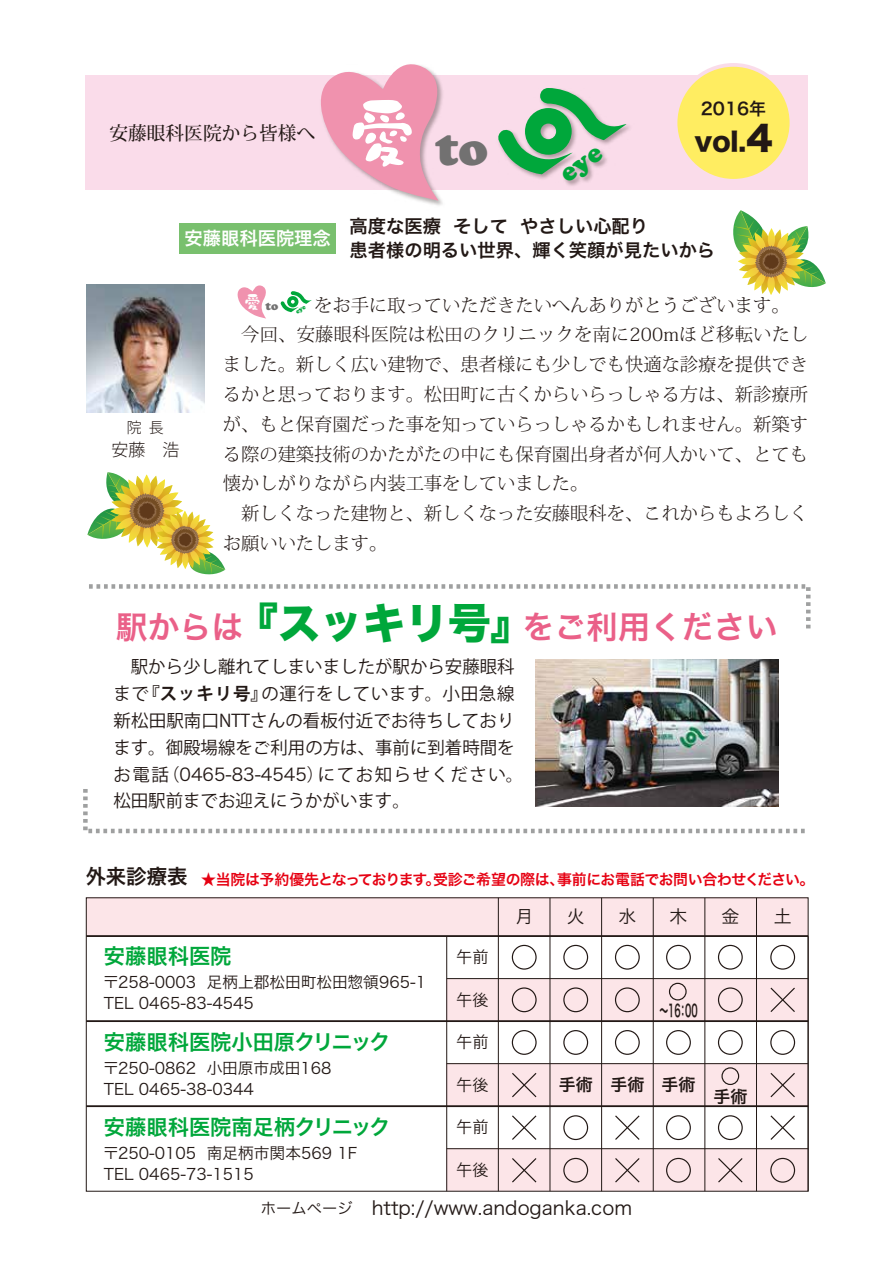
<style>
.page{position:relative;width:893px;height:1263px;background:#fff}
.page>*{position:absolute;margin:0;border:0;box-sizing:border-box;transform-origin:0 0}
.t1{font:46.8px "Cooper Black Std";color:#727171}
.t2{font:31.95px "Hira Kaku Pro W6";color:#ea6088}
.t3{font:25.5px "Hira Kaku Std W8";color:#221815}
.t4{font:21.3px "Hira Kaku Pro W6";color:#00a73b}
.t5{font:20.4px "Hira Kaku Pro W6";color:#221815}
.t6{font:19.2px "Hira Kaku Pro W3";color:#221815}
.t7{font:500 18.75px "Koz Min Pro";color:#221815}
.t8{font:300 18.3px/29.7px "Koz Min Pro";color:#221815}
.t9{font:18.3px/24.3px "Hira Kaku Pro W6";color:#221815}
.t10{font:18.3px "Hira Kaku Pro N W6";color:#fff}
.t11{font:17.85px "Hira Kaku Pro W3";color:#221815}
.t12{font:17.4px/26.8px "Koz Go Pro";color:#221815}
.t13{font:16.95px "Hira Kaku Pro W6";color:#221815}
.t14{font:16.95px "Hira Kaku Pro W6";color:#221815;scale:.52 1}
.t15{font:300 16.95px "Koz Go Pro";color:#221815}
.t16{font:16.2px "Hira Kaku Pro W3";color:#221815}
.t17{font:15.75px/21.3px "Hira Kaku Pro W3";color:#221815}
.t18{font:14.85px "Hira Kaku Pro W6";letter-spacing:-.025em;color:#e60012}
.t19{font:300 14.85px "Koz Go Pro";color:#221815}
.t20{font:11.4px "Cooper Black Std";color:#727171}
.s1{font-family:"DF Craft Sumi Std W9";font-size:78.6px;color:#fff}
.s2{font-size:34.05px}
.s3{font-family:"DF Craft Sumi Std W9";font-size:19.05px;color:#fff}
.s4{font-family:"Hira Kaku Std W8";font-size:42.45px;color:#00a73b}
.s5{font-weight:700}
.s6{font-family:"Hiragino Sans W3"}
.s7{font-size:15.3px}
</style>
<div class="page">
<div style="left:85px;top:75px;width:723px;height:115px;background:#fadcea"></div>
<div style="left:447px;top:979px;width:361px;height:42px;background:#fce5e8"></div>
<div style="left:447px;top:1064px;width:361px;height:42px;background:#fce5e8"></div>
<div style="left:447px;top:1149px;width:361px;height:42px;background:#fce5e8"></div>
<div style="left:86px;top:898px;width:722px;height:38px;background:#fce5e8"></div>
<svg style="left:733px;top:210px;width:93px;height:85px"></svg>
<hr style="left:756px;top:898px;width:1px;height:293px;background:#221815">
<hr style="left:705px;top:898px;width:1px;height:293px;background:#221815">
<hr style="left:653px;top:898px;width:1px;height:293px;background:#221815">
<hr style="left:601px;top:898px;width:1px;height:293px;background:#221815">
<hr style="left:550px;top:898px;width:1px;height:293px;background:#221815">
<hr style="left:498px;top:898px;width:1px;height:293px;background:#221815">
<hr style="left:446px;top:936px;width:1px;height:255px;background:#221815">
<hr style="left:808px;top:936px;width:1px;height:255px;background:#221815">
<hr style="left:86px;top:935px;width:722px;height:2px;background:#221815">
<hr style="left:447px;top:1063px;width:361px;height:1px;background:#221815">
<hr style="left:447px;top:978px;width:361px;height:1px;background:#221815">
<hr style="left:86px;top:1105px;width:722px;height:2px;background:#221815">
<hr style="left:86px;top:1020px;width:722px;height:2px;background:#221815">
<hr style="left:447px;top:1148px;width:361px;height:1px;background:#221815">
<img style="left:535px;top:659px;width:243px;height:125px">
<img style="left:269px;top:78px;width:174px;height:176px">
<svg style="left:316px;top:64px;width:122px;height:137px"></svg>
<div style="left:675px;top:65px;width:116px;height:116px;background:#ffed61;border-radius:50%"></div>
<div style="left:674px;top:63px;width:119px;height:120px;border:4px solid #fadcea;border-radius:50%"></div>
<img style="left:87px;top:285px;width:117px;height:127px">
<div style="left:180px;top:223px;width:156px;height:30px;background:#79c06e"></div>
<div style="left:666px;top:1158px;width:25px;height:25px;border:1px solid #221815;border-radius:50%"></div>
<div style="left:666px;top:1030px;width:25px;height:25px;border:1px solid #221815;border-radius:50%"></div>
<div style="left:666px;top:945px;width:25px;height:25px;border:1px solid #221815;border-radius:50%"></div>
<div style="left:666px;top:1115px;width:25px;height:25px;border:1px solid #221815;border-radius:50%"></div>
<div style="left:669px;top:983px;width:18px;height:17px;border:1px solid #221815;border-radius:50%"></div>
<div style="left:563px;top:987px;width:25px;height:25px;border:1px solid #221815;border-radius:50%"></div>
<div style="left:563px;top:1158px;width:25px;height:25px;border:1px solid #221815;border-radius:50%"></div>
<div style="left:563px;top:1030px;width:25px;height:25px;border:1px solid #221815;border-radius:50%"></div>
<div style="left:563px;top:945px;width:25px;height:25px;border:1px solid #221815;border-radius:50%"></div>
<div style="left:563px;top:1115px;width:25px;height:25px;border:1px solid #221815;border-radius:50%"></div>
<div style="left:770px;top:1158px;width:25px;height:25px;border:1px solid #221815;border-radius:50%"></div>
<div style="left:770px;top:1030px;width:25px;height:25px;border:1px solid #221815;border-radius:50%"></div>
<div style="left:770px;top:945px;width:25px;height:25px;border:1px solid #221815;border-radius:50%"></div>
<svg style="left:770px;top:987px;width:25px;height:25px"></svg>
<svg style="left:770px;top:1073px;width:25px;height:25px"></svg>
<svg style="left:770px;top:1115px;width:25px;height:25px"></svg>
<div style="left:718px;top:987px;width:25px;height:25px;border:1px solid #221815;border-radius:50%"></div>
<div style="left:721px;top:1067px;width:18px;height:18px;border:1px solid #221815;border-radius:50%"></div>
<div style="left:718px;top:1030px;width:25px;height:25px;border:1px solid #221815;border-radius:50%"></div>
<div style="left:718px;top:945px;width:25px;height:25px;border:1px solid #221815;border-radius:50%"></div>
<div style="left:718px;top:1115px;width:25px;height:25px;border:1px solid #221815;border-radius:50%"></div>
<svg style="left:718px;top:1158px;width:25px;height:25px"></svg>
<div style="left:615px;top:987px;width:25px;height:25px;border:1px solid #221815;border-radius:50%"></div>
<div style="left:615px;top:1030px;width:25px;height:25px;border:1px solid #221815;border-radius:50%"></div>
<div style="left:615px;top:945px;width:25px;height:25px;border:1px solid #221815;border-radius:50%"></div>
<svg style="left:615px;top:1115px;width:25px;height:25px"></svg>
<svg style="left:615px;top:1158px;width:25px;height:25px"></svg>
<div style="left:512px;top:987px;width:25px;height:25px;border:1px solid #221815;border-radius:50%"></div>
<div style="left:512px;top:1030px;width:25px;height:25px;border:1px solid #221815;border-radius:50%"></div>
<div style="left:512px;top:945px;width:25px;height:25px;border:1px solid #221815;border-radius:50%"></div>
<svg style="left:512px;top:1073px;width:25px;height:25px"></svg>
<svg style="left:512px;top:1115px;width:25px;height:25px"></svg>
<svg style="left:512px;top:1158px;width:25px;height:25px"></svg>
<svg style="left:237px;top:285px;width:29px;height:34px"></svg>
<svg style="left:83px;top:784px;width:722px;height:50px"></svg>
<svg style="left:87px;top:472px;width:724px;height:157px"></svg>
<svg style="left:498px;top:88px;width:129px;height:95px"></svg>
<svg style="left:280px;top:291px;width:32px;height:22px"></svg>
<p class="t7" style="left:109px;top:120px;width:207px">安藤眼科医院から皆様へ</p>
<h1 class="t1" style="left:343px;top:121px;width:146px"><span class="s1">愛</span> to</h1>
<p class="t13" style="left:701px;top:93px;width:67px">2016年</p>
<h3 class="t3" style="left:694px;top:127px;width:80px">vol.<span class="s2">4</span></h3>
<p class="t10" style="left:185px;top:221px;width:148px">安藤眼科医院理念</p>
<p class="t9" style="left:350px;top:213px;width:367px">高度な医療 そして やさしい心配り<br>患者様の明るい世界、輝く笑顔が見たいから</p>
<p class="t19" style="left:127px;top:417px;width:38px">院 長</p>
<p class="t15" style="left:111px;top:438px;width:70px">安藤　浩</p>
<p class="t20" style="left:243px;top:299px;width:37px"><span class="s3">愛</span> to</p>
<p class="t8" style="left:223px;top:289px;width:587px">　　　　　をお手に取っていただきたいへんありがとうございます。　今回、安藤眼科医院は松田のクリニックを南に200mほど移転いたしました。新しく広い建物で、患者様にも少しでも快適な診療を提供できるかと思っております。松田町に古くからいらっしゃる方は、新診療所が、もと保育園だった事を知っていらっしゃるかもしれません。新築する際の建築技術のかたがたの中にも保育園出身者が何人かいて、とても懐かしがりながら内装工事をしていました。<br>　新しくなった建物と、新しくなった安藤眼科を、これからもよろしくお願いいたします。</p>
<h2 class="t2" style="left:116px;top:598px;width:663px">駅からは<span class="s4">『スッキリ号』</span>をご利用ください</h2>
<p class="t12" style="left:113px;top:654px;width:411px">　駅から少し離れてしまいましたが駅から安藤眼科まで<span class="s5">『スッキリ号』</span>の運行をしています。小田急線新松田駅南口NTTさんの看板付近でお待ちしております。御殿場線をご利用の方は、事前に到着時間をお電話（<span class="s6">0465-83-4545</span>）にてお知らせください。松田駅前までお迎えにうかがいます。</p>
<p class="t5" style="left:85px;top:858px;width:104px">外来診療表</p>
<p class="t18" style="left:201px;top:866px;width:615px">★当院は予約優先となっております。受診ご希望の際は、事前にお電話でお問い合わせください。</p>
<p class="t11" style="left:515px;top:901px;width:19px">月</p>
<p class="t11" style="left:567px;top:901px;width:19px">火</p>
<p class="t11" style="left:618px;top:901px;width:19px">水</p>
<p class="t11" style="left:669px;top:901px;width:19px">木</p>
<p class="t11" style="left:721px;top:901px;width:19px">金</p>
<p class="t11" style="left:774px;top:901px;width:19px">土</p>
<p class="t4" style="left:104px;top:937px;width:129px">安藤眼科医院</p>
<p class="t17" style="left:103px;top:970px;width:324px">〒258-0003 足柄上郡松田町松田惣領965-1<br>TEL 0465-83-4545</p>
<p class="t4" style="left:104px;top:1022px;width:288px">安藤眼科医院小田原クリニック</p>
<p class="t17" style="left:103px;top:1056px;width:230px">〒250-0862 小田原市成田168<br>TEL 0465-38-0344</p>
<p class="t4" style="left:104px;top:1108px;width:288px">安藤眼科医院南足柄クリニック</p>
<p class="t17" style="left:103px;top:1141px;width:255px">〒250-0105 南足柄市関本569 1F<br>TEL 0465-73-1515</p>
<p class="t16" style="left:456px;top:943px;width:34px">午前</p>
<p class="t16" style="left:456px;top:985px;width:34px">午後</p>
<p class="t16" style="left:456px;top:1028px;width:34px">午前</p>
<p class="t16" style="left:456px;top:1070px;width:34px">午後</p>
<p class="t16" style="left:456px;top:1113px;width:34px">午前</p>
<p class="t16" style="left:456px;top:1155px;width:34px">午後</p>
<p class="t13" style="left:559px;top:1069px;width:36px">手術</p>
<p class="t13" style="left:610px;top:1069px;width:36px">手術</p>
<p class="t6" style="left:261px;top:1191px;width:373px"><span class="s7">ホームページ</span>　http://www.andoganka.com</p>
<p class="t14" style="left:659px;top:995px;width:75px">～16：00</p>
<p class="t13" style="left:661px;top:1069px;width:36px">手術</p>
<p class="t13" style="left:713px;top:1081px;width:36px">手術</p>
</div>
